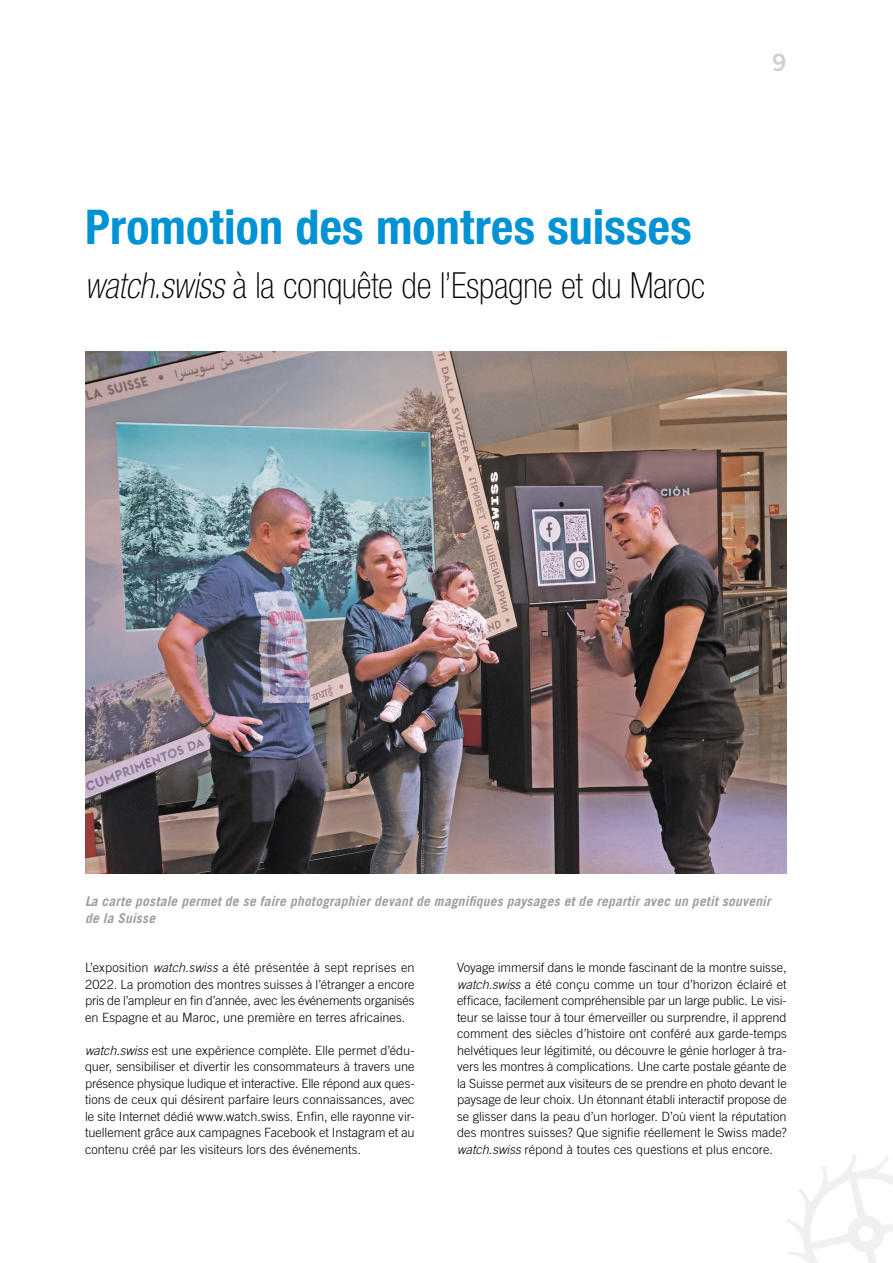
<style>
.page{position:relative;width:893px;height:1263px;background:#fff}
.page>*{position:absolute;margin:0;border:0;box-sizing:border-box;transform-origin:0 0}
.t1{font:700 condensed 48px "Helvetica Neue LT Std";letter-spacing:.005em;color:#0092d4}
.t2{font:100 condensed 36px "Helvetica Neue LT Std";letter-spacing:-.005em;color:#000}
.t3{font:24px "Trade Gothic LT Std Bd 2";color:#d0d0d0}
.t4{font:italic 700 13.5px/16.5px "Trade Gothic LT Std";letter-spacing:.02em;color:#9d9d9c}
.t5{font:300 12.75px/16.5px "Trade Gothic LT Std";color:#000;text-align:justify}
.s1{font-style:italic}
</style>
<div class="page">
<svg style="left:786px;top:1155px;width:107px;height:108px"></svg>
<img style="left:85px;top:352px;width:702px;height:521px">
<h1 class="t1" style="left:85px;top:198px;width:608px">Promotion des montres suisses</h1>
<h2 class="t2" style="left:85px;top:265px;width:621px"><span class="s1">watch.swiss</span>à la conquête de l’Espagne et du Maroc</h2>
<h3 class="t3" style="left:772px;top:48px;width:16px">9</h3>
<p class="t4" style="left:85px;top:893px;width:687px">La carte postale permet de se faire photographier devant de magnifiques paysages et de repartir avec un petit souvenir de la Suisse</p>
<p class="t5" style="left:85px;top:959px;width:331px">L’exposition <span class="s1">watch.swiss</span> a été présentée à sept reprises en 2022. La promotion des montres suisses à l’étranger a encore pris de l’ampleur en fin d’année, avec les événements organisés en Espagne et au Maroc, une première en terres africaines.</p>
<p class="t5" style="left:85px;top:1041px;width:331px"><span class="s1">watch.swiss</span> est une expérience complète. Elle permet d’édu&shy;quer, sensibiliser et divertir les consommateurs à travers une présence physique ludique et interactive. Elle répond aux ques&shy;tions de ceux qui désirent parfaire leurs connaissances, avec le site Internet dédié www.watch.swiss. Enfin, elle rayonne vir&shy;tuellement grâce aux campagnes Facebook et Instagram et au contenu créé par les visiteurs lors des événements.</p>
<p class="t5" style="left:457px;top:959px;width:331px">Voyage immersif dans le monde fascinant de la montre suisse, <span class="s1">watch.swiss</span> a été conçu comme un tour d’horizon éclairé et efficace, facilement compréhensible par un large public. Le visi&shy;teur se laisse tour à tour émerveiller ou surprendre, il apprend comment des siècles d’histoire ont conféré aux garde-temps helvétiques leur légitimité, ou découvre le génie horloger à tra&shy;vers les montres à complications. Une carte postale géante de la Suisse permet aux visiteurs de se prendre en photo devant le paysage de leur choix. Un étonnant établi interactif propose de se glisser dans la peau d’un horloger. D’où vient la réputation des montres suisses? Que signifie réellement le Swiss made? <span class="s1">watch.swiss</span> répond à toutes ces questions et plus encore.</p>
</div>
